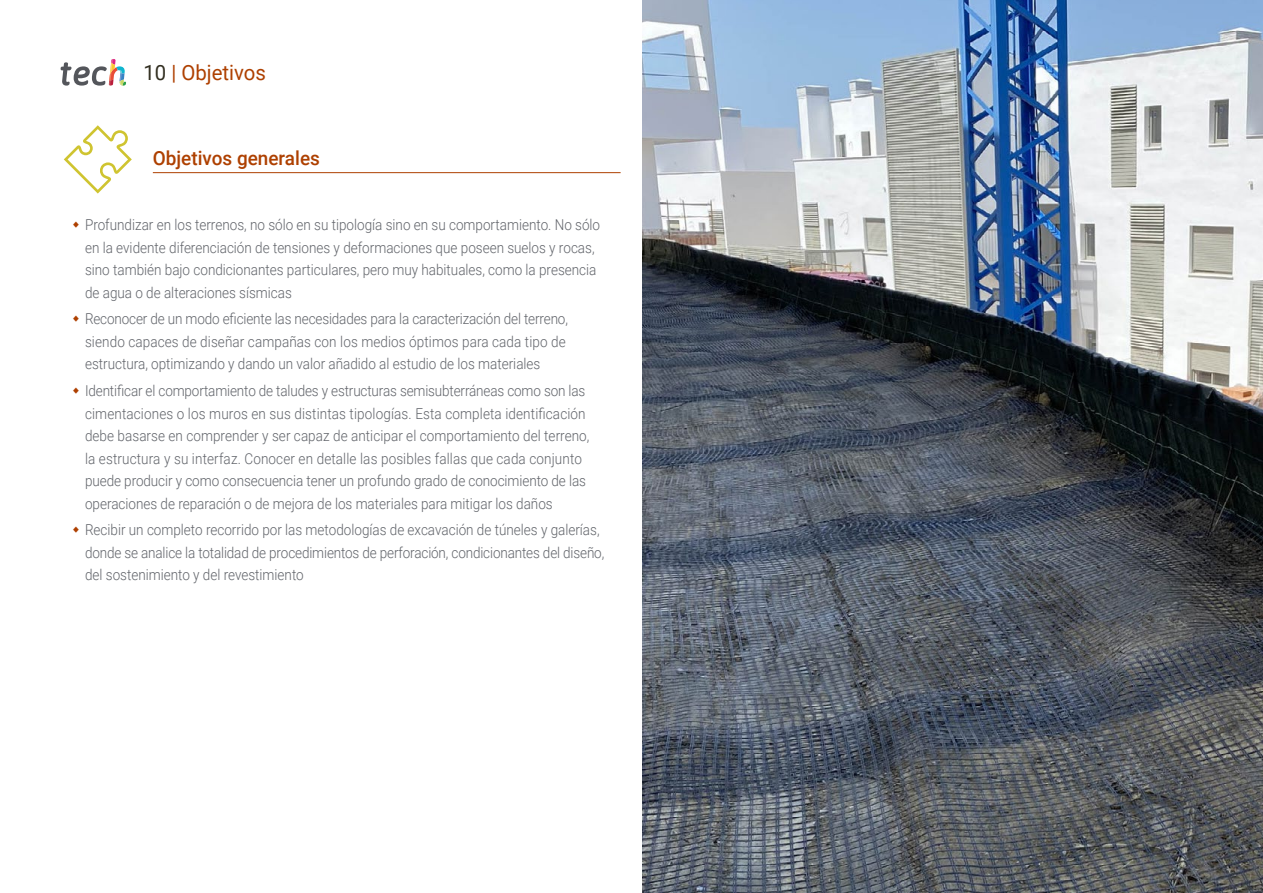
<style>
.page{position:relative;width:1263px;height:893px;background:#fff}
.page>*{position:absolute;margin:0;border:0;box-sizing:border-box;transform-origin:0 0}
.t1{font:21px "Roboto";color:#ae4000}
.t2{font:500 19.5px "Roboto";color:#ae4000}
.t3{font:300 15px/22.5px "Roboto";color:#61646a;scale:.9 1}
.s1{color:#312e20}
</style>
<div class="page">
<hr style="left:153px;top:172px;width:468px;height:1px;background:#ae4000">
<svg style="left:64px;top:125px;width:68px;height:69px"></svg>
<svg style="left:61px;top:59px;width:65px;height:27px"></svg>
<img style="left:642px;top:0;width:621px;height:893px">
<h1 class="t1" style="left:144px;top:57px;width:124px"><span class="s1">10</span> | Objetivos</h1>
<h2 class="t2" style="left:153px;top:144px;width:169px">Objetivos generales</h2>
<p class="t3" style="left:85px;top:213px;width:574px">Profundizar en los terrenos, no sólo en su tipología sino en su comportamiento. No sólo en la evidente diferenciación de tensiones y deformaciones que poseen suelos y rocas, sino también bajo condicionantes particulares, pero muy habituales, como la presencia de agua o de alteraciones sísmicas</p>
<p class="t3" style="left:85px;top:307px;width:538px">Reconocer de un modo eficiente las necesidades para la caracterización del terreno, siendo capaces de diseñar campañas con los medios óptimos para cada tipo de estructura, optimizando y dando un valor añadido al estudio de los materiales</p>
<p class="t3" style="left:85px;top:379px;width:562px">Identificar el comportamiento de taludes y estructuras semisubterráneas como son las cimentaciones o los muros en sus distintas tipologías. Esta completa identificación debe basarse en comprender y ser capaz de anticipar el comportamiento del terreno, la estructura y su interfaz. Conocer en detalle las posibles fallas que cada conjunto puede producir y como consecuencia tener un profundo grado de conocimiento de las operaciones de reparación o de mejora de los materiales para mitigar los daños</p>
<p class="t3" style="left:85px;top:518px;width:578px">Recibir un completo recorrido por las metodologías de excavación de túneles y galerías, donde se analice la totalidad de procedimientos de perforación, condicionantes del diseño, del sostenimiento y del revestimiento</p>
</div>
